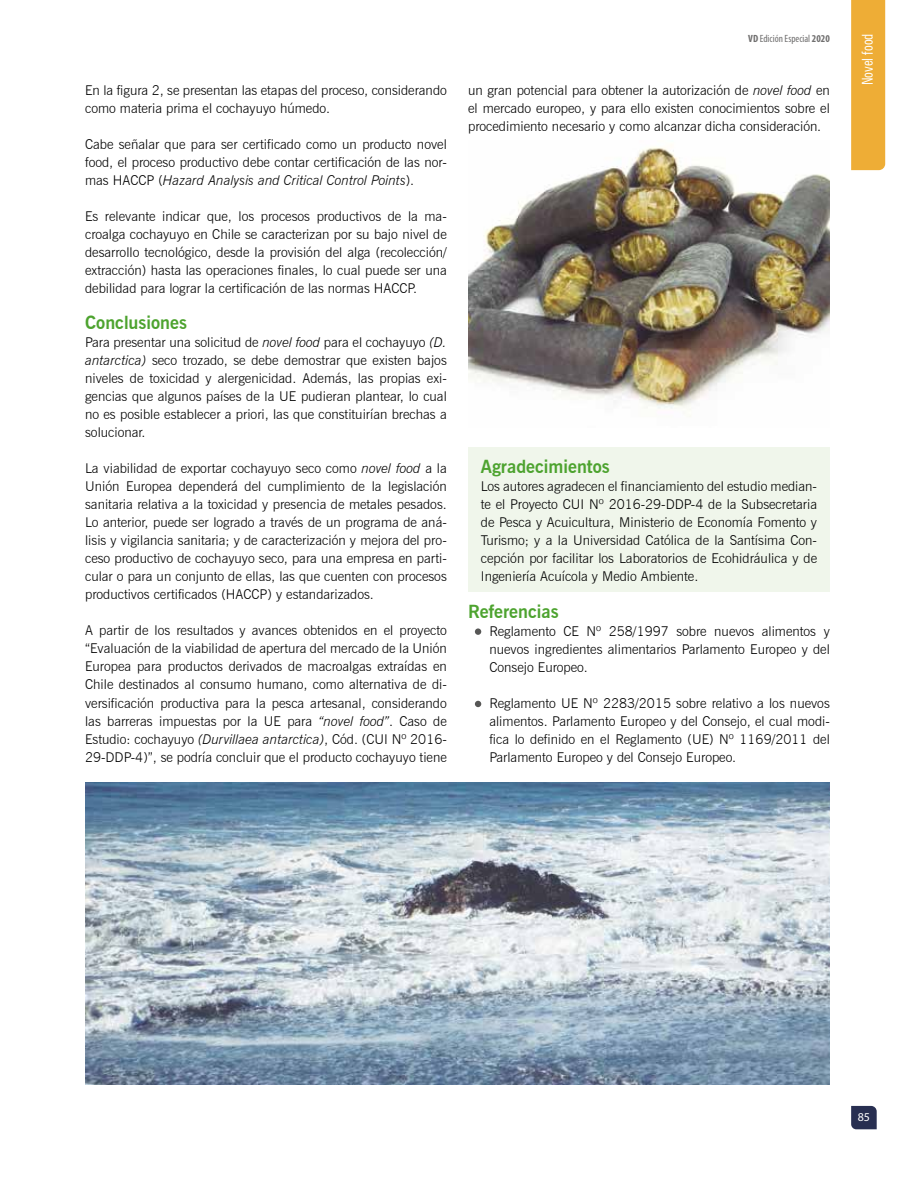
<style>
.page{position:relative;width:915px;height:1191px;background:#fff}
.page>*{position:absolute;margin:0;border:0;box-sizing:border-box;transform-origin:0 0}
.t1{font:700 18px "News Gothic BT";color:#4da32f}
.t2{font:condensed 15px "News Gothic BT";color:#fff}
.t3{font:300 13.5px/18px "News Gothic BT";color:#000;text-align:justify}
.t4{font:12px "Myriad Pro";color:#fff}
.t5{font:condensed 10.5px "Myriad Pro";color:#706f6f}
.s1{font-style:italic}
.s2{font-weight:700}
</style>
<div class="page">
<svg style="left:851px;top:1106px;width:25px;height:23px"></svg>
<div style="left:468px;top:447px;width:361px;height:144px;background:#f0f6eb"></div>
<img style="left:468px;top:147px;width:361px;height:270px">
<img style="left:85px;top:782px;width:744px;height:302px">
<div style="left:474px;top:628px;width:7px;height:7px;background:#575756;border-radius:50%"></div>
<div style="left:474px;top:701px;width:7px;height:6px;background:#575756;border-radius:50%"></div>
<div style="left:851px;top:0;width:33px;height:170px;background:#eead36"></div>
<p class="t3" style="left:85px;top:81px;width:363px">En la figura 2, se presentan las etapas del proceso, considerando como materia prima el cochayuyo húmedo.</p>
<p class="t3" style="left:85px;top:135px;width:363px">Cabe señalar que para ser certificado como un producto novel food, el proceso productivo debe contar certificación de las nor&shy;mas HACCP (<span class="s1">Hazard Analysis and Critical Control Points</span>).</p>
<p class="t3" style="left:85px;top:207px;width:363px">Es relevante indicar que, los procesos productivos de la ma&shy;croalga cochayuyo en Chile se caracterizan por su bajo nivel de desarrollo tecnológico, desde la provisión del alga (recolección/ extracción) hasta las operaciones finales, lo cual puede ser una debilidad para lograr la certificación de las normas HACCP.</p>
<h1 class="t1" style="left:85px;top:312px;width:103px">Conclusiones</h1>
<p class="t3" style="left:85px;top:333px;width:363px">Para presentar una solicitud de <span class="s1">novel food</span> para el cochayuyo <span class="s1">(D. antarctica)</span> seco trozado, se debe demostrar que existen bajos niveles de toxicidad y alergenicidad. Además, las propias exi&shy;gencias que algunos países de la UE pudieran plantear, lo cual no es posible establecer a priori, las que constituirían brechas a solucionar.</p>
<p class="t3" style="left:85px;top:459px;width:363px">La viabilidad de exportar cochayuyo seco como <span class="s1">novel food</span> a la Unión Europea dependerá del cumplimiento de la legislación sanitaria relativa a la toxicidad y presencia de metales pesados.<br>Lo anterior, puede ser logrado a través de un programa de aná&shy;lisis y vigilancia sanitaria; y de caracterización y mejora del pro&shy;ceso productivo de cochayuyo seco, para una empresa en parti&shy;cular o para un conjunto de ellas, las que cuenten con procesos productivos certificados (HACCP) y estandarizados.</p>
<p class="t3" style="left:85px;top:621px;width:363px">A partir de los resultados y avances obtenidos en el proyecto “Evaluación de la viabilidad de apertura del mercado de la Unión Europea para productos derivados de macroalgas extraídas en Chile destinados al consumo humano, como alternativa de di&shy;versificación productiva para la pesca artesanal, considerando las barreras impuestas por la UE para <span class="s1">“novel food”</span>. Caso de Estudio: cochayuyo <span class="s1">(Durvillaea antarctica)</span>, Cód. (CUI Nº 2016- 29-DDP-4)”, se podría concluir que el producto cochayuyo tiene</p>
<p class="t5" style="left:748px;top:32px;width:83px"><span class="s2">VD</span> Edición Especial <span class="s2">2020</span></p>
<p class="t3" style="left:468px;top:81px;width:363px">un gran potencial para obtener la autorización de <span class="s1">novel food</span> en el mercado europeo, y para ello existen conocimientos sobre el procedimiento necesario y como alcanzar dicha consideración.</p>
<h1 class="t1" style="left:480px;top:456px;width:130px">Agradecimientos</h1>
<p class="t3" style="left:480px;top:477px;width:337px">Los autores agradecen el financiamiento del estudio median&shy;te el Proyecto CUI Nº 2016-29-DDP-4 de la Subsecretaria de Pesca y Acuicultura, Ministerio de Economía Fomento y Turismo; y a la Universidad Católica de la Santísima Con&shy;cepción por facilitar los Laboratorios de Ecohidráulica y de Ingeniería Acuícola y Medio Ambiente.</p>
<h1 class="t1" style="left:468px;top:600px;width:92px">Referencias</h1>
<p class="t3" style="left:489px;top:621px;width:342px">Reglamento CE Nº 258/1997 sobre nuevos alimentos y nuevos ingredientes alimentarios Parlamento Europeo y del Consejo Europeo.</p>
<p class="t3" style="left:489px;top:693px;width:342px">Reglamento UE Nº 2283/2015 sobre relativo a los nuevos alimentos. Parlamento Europeo y del Consejo, el cual modi&shy;fica lo definido en el Reglamento (UE) Nº 1169/2011 del Parlamento Europeo y del Consejo Europeo.</p>
<p class="t2" style="left:858px;top:85px;width:53px;rotate:-90deg">Novel food</p>
<p class="t4" style="left:857px;top:1109px;width:14px">85</p>
</div>
